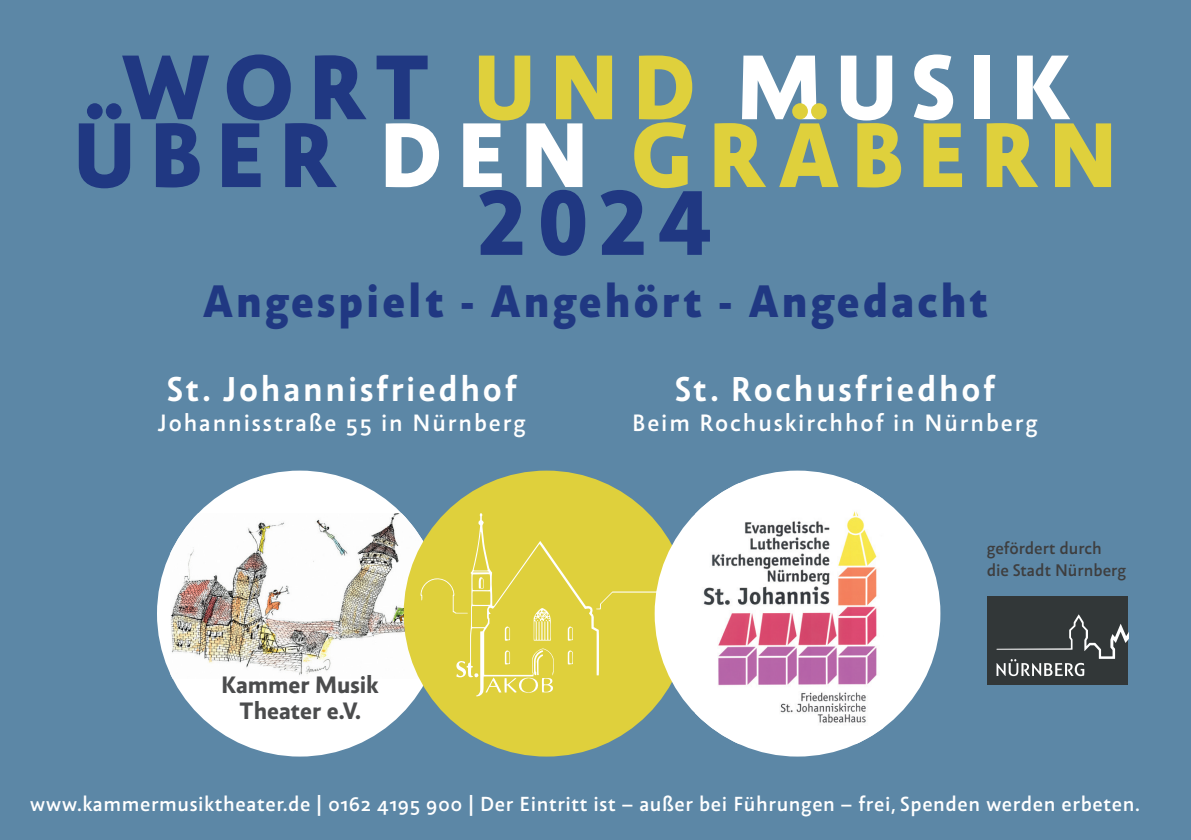
<style>
.page{position:relative;width:1191px;height:840px;background:#fff}
.page>*{position:absolute;margin:0;border:0;box-sizing:border-box;transform-origin:0 0}
.t1{font:900 92.6px/67.8px "Alena";letter-spacing:.14em;color:#203882;text-align:center}
.t2{font:900 46px "Alena";letter-spacing:.07em;color:#203882}
.t3{font:700 34.8px "Alena";letter-spacing:.08em;color:#fff}
.t4{font:600 24px "Alena";letter-spacing:.08em;color:#fff}
.t5{font:800 24px/26px "Alena";color:#4b4c4d;text-align:center}
.t6{font:600 20.6px "Alena";letter-spacing:.03em;color:#fff}
.t7{font:600 17px/22px "Alena";color:#3e3e3f}
.s1{color:#dfd03c}
.s2{color:#fff}
</style>
<div class="page">
<div style="left:0;top:0;width:1191px;height:839px;background:#5c87a6"></div>
<div style="left:157px;top:470px;width:286px;height:286px;background:#fff;border-radius:50%"></div>
<img style="left:170px;top:513px;width:250px;height:165px">
<div style="left:404px;top:470px;width:285px;height:286px;background:#dfd03c;border-radius:50%"></div>
<svg style="left:420px;top:513px;width:256px;height:183px"></svg>
<div style="left:654px;top:470px;width:286px;height:286px;background:#fff;border-radius:50%"></div>
<img style="left:695px;top:483px;width:188px;height:260px">
<div style="left:987px;top:596px;width:141px;height:88px;background:#323738"></div>
<svg style="left:996px;top:614px;width:132px;height:61px"></svg>
<h1 class="t1" style="left:73px;top:47px;width:1046px">WORT <span class="s1">UND</span> <span class="s2">MUSIK<br></span>ÜBER <span class="s2">DEN</span> <span class="s1">GRÄBERN<br></span>2024</h1>
<h2 class="t2" style="left:203px;top:265px;width:786px">Angespielt - Angehört - Angedacht</h2>
<h3 class="t3" style="left:167px;top:364px;width:351px">St. Johannisfriedhof</h3>
<p class="t4" style="left:158px;top:406px;width:369px">Johannisstraße 55 in Nürnberg</p>
<p class="t5" style="left:221px;top:669px;width:159px">Kammer Musik<br>Theater e.V.</p>
<h3 class="t3" style="left:674px;top:364px;width:322px">St. Rochusfriedhof</h3>
<p class="t4" style="left:632px;top:406px;width:407px">Beim Rochuskirchhof in Nürnberg</p>
<p class="t7" style="left:986px;top:536px;width:141px">gefördert durch die Stadt Nürnberg</p>
<p class="t6" style="left:30px;top:788px;width:1111px">www.kammermusiktheater.de | 0162 4195 900 | Der Eintritt ist – außer bei Führungen – frei, Spenden werden erbeten.</p>
</div>
